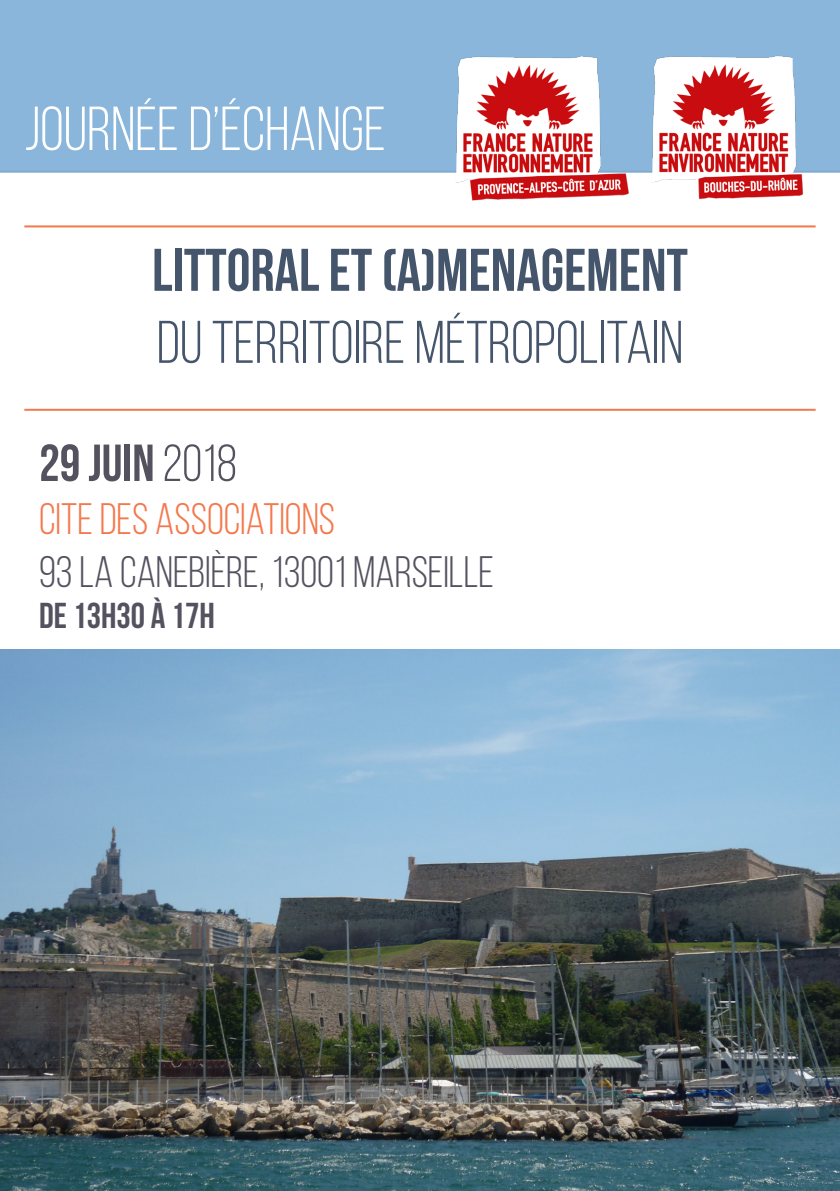
<style>
.page{position:relative;width:840px;height:1191px;background:#fff}
.page>*{position:absolute;margin:0;border:0;box-sizing:border-box;transform-origin:0 0}
.t1{font:62px "Bebas Neue";color:#fff}
.t2{font:60px "Bebas Neue";color:#45556b}
.t3{font:60px "Bebas Neue";color:#45556b}
.t4{font:52px "Bebas Neue";color:#54525f}
.t5{font:44px "Bebas Neue";color:#54525f}
.t6{font:44px "Bebas Neue";color:#f4784d}
.t7{font:36px "Bebas Neue";color:#54525f}
.s1{font-style:inherit}
</style>
<div class="page">
<div style="left:0;top:0;width:839px;height:173px;background:#8ab6db"></div>
<hr style="left:24px;top:225px;width:791px;height:2px;background:#f4784d">
<hr style="left:24px;top:409px;width:791px;height:2px;background:#f4784d">
<img style="left:650px;top:54px;width:154px;height:146px">
<img style="left:0;top:649px;width:839px;height:542px">
<img style="left:455px;top:54px;width:174px;height:147px">
<p class="t1" style="left:24px;top:95px;width:363px">JOURNÉE D’ÉCHANGE</p>
<p class="t3" style="left:152px;top:237px;width:537px">LITTORAL ET (A)MENAGEMENT</p>
<p class="t2" style="left:157px;top:310px;width:527px">DU TERRITOIRE MÉTROPOLITAIN</p>
<p class="t4" style="left:39px;top:434px;width:199px">29 JUIN <span class="s1">2018</span></p>
<p class="t6" style="left:39px;top:495px;width:297px">CITE DES ASSOCIATIONS</p>
<p class="t5" style="left:39px;top:548px;width:456px">93 LA CANEBIÈRE, 13001 MARSEILLE</p>
<p class="t7" style="left:39px;top:596px;width:177px">DE 13H30 À 17H</p>
</div>
